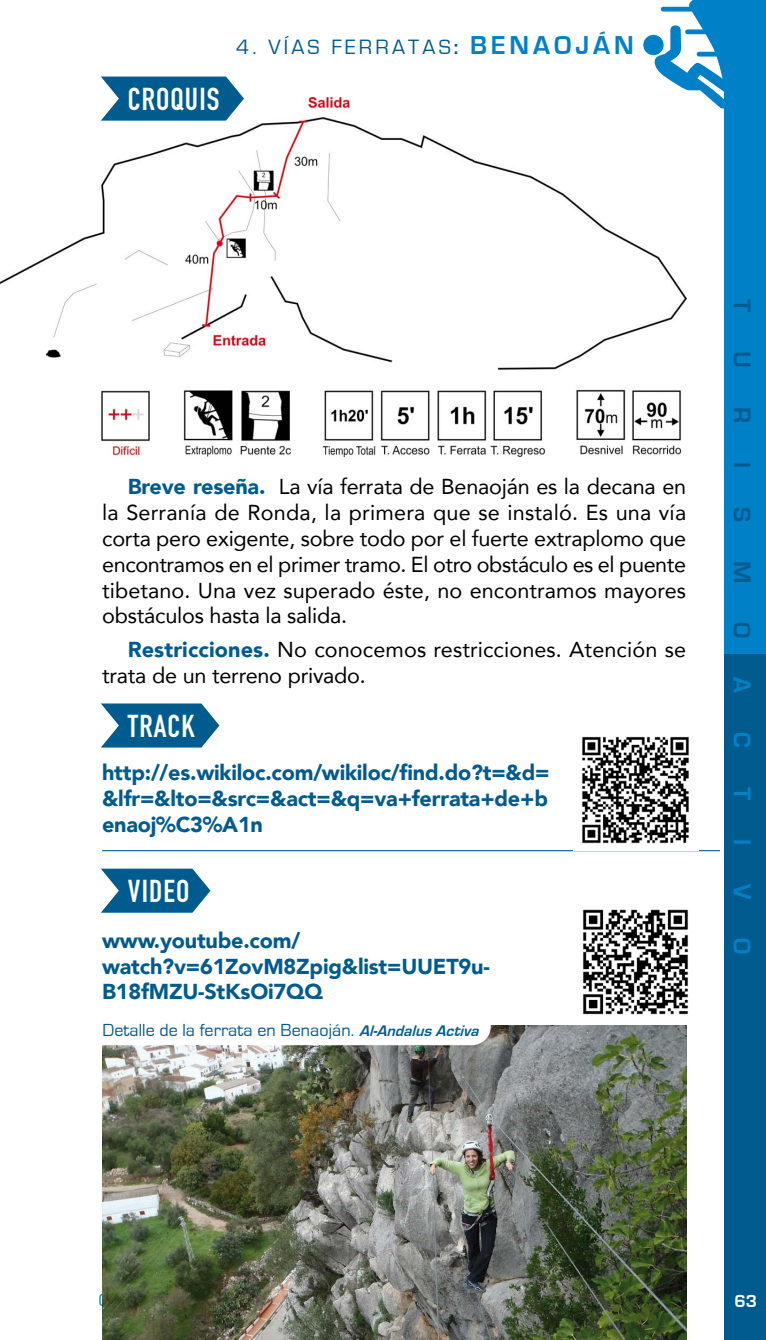
<style>
.page{position:relative;width:766px;height:1340px;background:#fff}
.page>*{position:absolute;margin:0;border:0;box-sizing:border-box;transform-origin:0 0}
.t1{font:31.28px "DIN Engschrift Std";letter-spacing:.035em;color:#fff}
.t2{font:700 24.97px "Eurostile";color:#005b8f}
.t3{font:700 24.97px "Eurostile";color:#0081c7}
.t4{font:21.6px/25.9px "Avenir";letter-spacing:.005em;color:#000;text-align:justify}
.t5{font:900 21.6px/25.9px "Avenir";letter-spacing:-.01em;color:#005b8f;text-align:justify}
.t6{font:21.38px "Eurostile";letter-spacing:.15em;color:#005b8f}
.t7{font:18px "Eurostile";letter-spacing:.005em;color:#005b8f}
.t8{font:700 18px "Eurostile";color:#fff}
.s1{font-weight:700}
.s2{font-weight:700;font-size:26.78px;color:#0081c7}
.s3{font-weight:900;color:#005b8f}
.s4{font-weight:700;font-style:italic;font-size:15.75px}
</style>
<div class="page">
<div style="left:724px;top:0;width:41px;height:1339px;background:#0081c7"></div>
<div style="left:724px;top:654px;width:41px;height:685px;background:#005b8f"></div>
<div style="left:643px;top:35px;width:20px;height:20px;background:#0081c7;border-radius:50%"></div>
<svg style="left:653px;top:0;width:71px;height:109px"></svg>
<hr style="left:102px;top:850px;width:617px;height:1px;background:#005b8f">
<img style="left:582px;top:736px;width:107px;height:108px">
<img style="left:583px;top:909px;width:105px;height:106px">
<img style="left:0;top:98px;width:686px;height:272px">
<svg style="left:101px;top:77px;width:143px;height:44px;background:#21709d"></svg>
<img style="left:101px;top:389px;width:581px;height:67px">
<img style="left:102px;top:1025px;width:584px;height:314px">
<svg style="left:102px;top:1025px;width:388px;height:20px"></svg>
<svg style="left:101px;top:703px;width:118px;height:44px;background:#2874a0"></svg>
<svg style="left:101px;top:868px;width:109px;height:44px;background:#2b77a2"></svg>
<h1 class="t1" style="left:128px;top:87px;width:93px">CROQUIS</h1>
<p class="t6" style="left:236px;top:36px;width:399px">4. VÍAS FERRATAS<span class="s1">:</span> <span class="s2">BENAOJÁN</span></p>
<p class="t4" style="left:102px;top:474px;width:585px;text-indent:26px"><span class="s3">Breve reseña.</span> La vía ferrata de Benaoján es la decana en la Serranía de Ronda, la primera que se instaló. Es una vía corta pero exigente, sobre todo por el fuerte extraplomo que encontramos en el primer tramo. El otro obstáculo es el puente tibetano. Una vez superado éste, no encontramos mayores obstáculos hasta la salida.</p>
<p class="t4" style="left:102px;top:637px;width:585px;text-indent:26px"><span class="s3">Restricciones.</span> No conocemos restricciones. Atención se trata de un terreno privado.</p>
<h1 class="t1" style="left:128px;top:714px;width:68px">TRACK</h1>
<p class="t5" style="left:102px;top:760px;width:449px">http://es.wikiloc.com/wikiloc/find.do?t=&amp;d= &amp;lfr=&amp;lto=&amp;src=&amp;act=&amp;q=va+ferrata+de+b enaoj%C3%A1n</p>
<h1 class="t1" style="left:128px;top:879px;width:63px">VIDEO</h1>
<p class="t5" style="left:102px;top:927px;width:389px;text-align:left">www.youtube.com/ watch?v=61ZovM8Zpig&amp;list=UUET9u-<br>B18fMZU-StKsOi7QQ</p>
<p class="t7" style="left:102px;top:1021px;width:381px">Detalle de la ferrata en Benaoján. <span class="s4">Al-Andalus Activa</span></p>
<p class="t2" style="left:753px;top:299px;width:15px;rotate:90deg">T</p>
<p class="t2" style="left:753px;top:351px;width:18px;rotate:90deg">U</p>
<p class="t2" style="left:753px;top:407px;width:18px;rotate:90deg">R</p>
<p class="t2" style="left:753px;top:462px;width:8px;rotate:90deg">I</p>
<p class="t2" style="left:753px;top:507px;width:16px;rotate:90deg">S</p>
<p class="t2" style="left:753px;top:561px;width:24px;rotate:90deg">M</p>
<p class="t2" style="left:753px;top:622px;width:18px;rotate:90deg">O</p>
<p class="t3" style="left:753px;top:677px;width:17px;rotate:90deg">A</p>
<p class="t3" style="left:753px;top:732px;width:17px;rotate:90deg">C</p>
<p class="t3" style="left:753px;top:786px;width:15px;rotate:90deg">T</p>
<p class="t3" style="left:753px;top:838px;width:8px;rotate:90deg">I</p>
<p class="t3" style="left:753px;top:883px;width:17px;rotate:90deg">V</p>
<p class="t3" style="left:753px;top:938px;width:18px;rotate:90deg">O</p>
<p class="t8" style="left:734px;top:1292px;width:24px">63</p>
</div>
